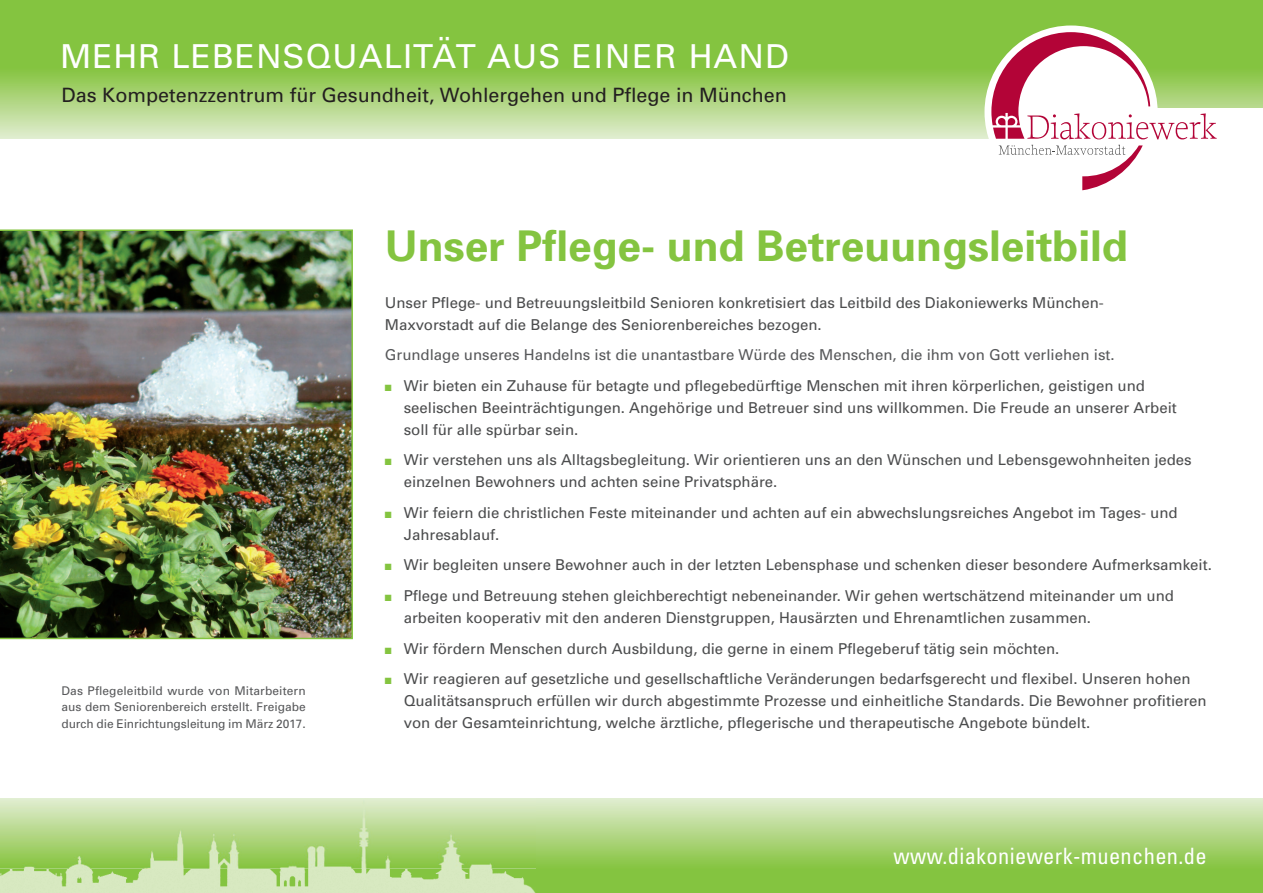
<style>
.page{position:relative;width:1263px;height:893px;background:#fff}
.page>*{position:absolute;margin:0;border:0;box-sizing:border-box;transform-origin:0 0}
.t1{font:700 42.38px "Univers";color:#84c440}
.t2{font:33px "Univers";letter-spacing:.03em;color:#fff}
.t3{font:condensed 22.5px "Univers";letter-spacing:.015em;color:#fff}
.t4{font:19.8px "Univers";color:#231f20}
.t5{font:15px/21.8px "Univers";color:#4b4c4d}
.t6{font:15px "Univers";color:#57585a}
.t7{font:12px/16.5px "Univers";letter-spacing:-.005em;color:#57585a;text-align:justify}
.s1{color:#84c440}
</style>
<div class="page">
<div style="left:0;top:0;width:1263px;height:88px;background:#84c440"></div>
<div style="left:0;top:68px;width:1263px;height:70px;background:linear-gradient(to bottom,#85c33e,#dfeccc)"></div>
<div style="left:0;top:848px;width:1263px;height:45px;background:#84c440"></div>
<div style="left:0;top:798px;width:1263px;height:70px;background:linear-gradient(to bottom,#e2edd2,#88c444)"></div>
<img style="left:0;top:229px;width:353px;height:410px">
<img style="left:0;top:798px;width:536px;height:95px">
<div style="left:984px;top:26px;width:174px;height:173px;background:#fff;border-radius:50%"></div>
<div style="left:1138px;top:108px;width:125px;height:33px;background:#fff"></div>
<svg style="left:999px;top:145px;width:144px;height:45px"></svg>
<svg style="left:991px;top:32px;width:226px;height:107px"></svg>
<h2 class="t2" style="left:60px;top:45px;width:730px">MEHR LEBENSQUALITÄT AUS EINER HAND</h2>
<h3 class="t4" style="left:62px;top:88px;width:727px">Das Kompetenzzentrum für Gesundheit, Wohlergehen und Pflege in München</h3>
<p class="t7" style="left:61px;top:683px;width:246px">Das Pflegeleitbild wurde von Mitarbeitern aus dem Seniorenbereich erstellt. Freigabe durch die Einrichtungsleitung im März 2017.</p>
<h1 class="t1" style="left:385px;top:230px;width:744px">Unser Pflege- und Betreuungsleitbild</h1>
<p class="t5" style="left:385px;top:293px;width:720px">Unser Pflege- und Betreuungsleitbild Senioren konkretisiert das Leitbild des Diakoniewerks München-<br>Maxvorstadt auf die Belange des Seniorenbereiches bezogen.</p>
<p class="t6" style="left:385px;top:350px;width:731px">Grundlage unseres Handelns ist die unantastbare Würde des Menschen, die ihm von Gott verliehen ist.</p>
<p class="t5" style="left:404px;top:376px;width:775px;text-indent:-19px"><span class="s1">■</span> Wir bieten ein Zuhause für betagte und pflegebedürftige Menschen mit ihren körperlichen, geistigen und seelischen Beeinträchtigungen. Angehörige und Betreuer sind uns willkommen. Die Freude an unserer Arbeit soll für alle spürbar sein.</p>
<p class="t5" style="left:404px;top:450px;width:790px;text-indent:-19px"><span class="s1">■</span> Wir verstehen uns als Alltagsbegleitung. Wir orientieren uns an den Wünschen und Lebensgewohnheiten jedes einzelnen Bewohners und achten seine Privatsphäre.</p>
<p class="t5" style="left:404px;top:503px;width:775px;text-indent:-19px"><span class="s1">■</span> Wir feiern die christlichen Feste miteinander und achten auf ein abwechslungsreiches Angebot im Tages- und<br>Jahresablauf.</p>
<p class="t5" style="left:385px;top:555px;width:828px"><span class="s1">■</span> Wir begleiten unsere Bewohner auch in der letzten Lebensphase und schenken dieser besondere Aufmerksamkeit.</p>
<p class="t5" style="left:404px;top:586px;width:772px;text-indent:-19px"><span class="s1">■</span> Pflege und Betreuung stehen gleichberechtigt nebeneinander. Wir gehen wertschätzend miteinander um und arbeiten kooperativ mit den anderen Dienstgruppen, Hausärzten und Ehrenamtlichen zusammen.</p>
<p class="t5" style="left:385px;top:639px;width:676px"><span class="s1">■</span> Wir fördern Menschen durch Ausbildung, die gerne in einem Pflegeberuf tätig sein möchten.</p>
<p class="t5" style="left:404px;top:669px;width:805px;text-indent:-19px"><span class="s1">■</span> Wir reagieren auf gesetzliche und gesellschaftliche Veränderungen bedarfsgerecht und flexibel. Unseren hohen<br>Qualitätsanspruch erfüllen wir durch abgestimmte Prozesse und einheitliche Standards. Die Bewohner profitieren von der Gesamteinrichtung, welche ärztliche, pflegerische und therapeutische Angebote bündelt.</p>
<h3 class="t3" style="left:893px;top:848px;width:315px">www.diakoniewerk-muenchen.de</h3>
</div>
